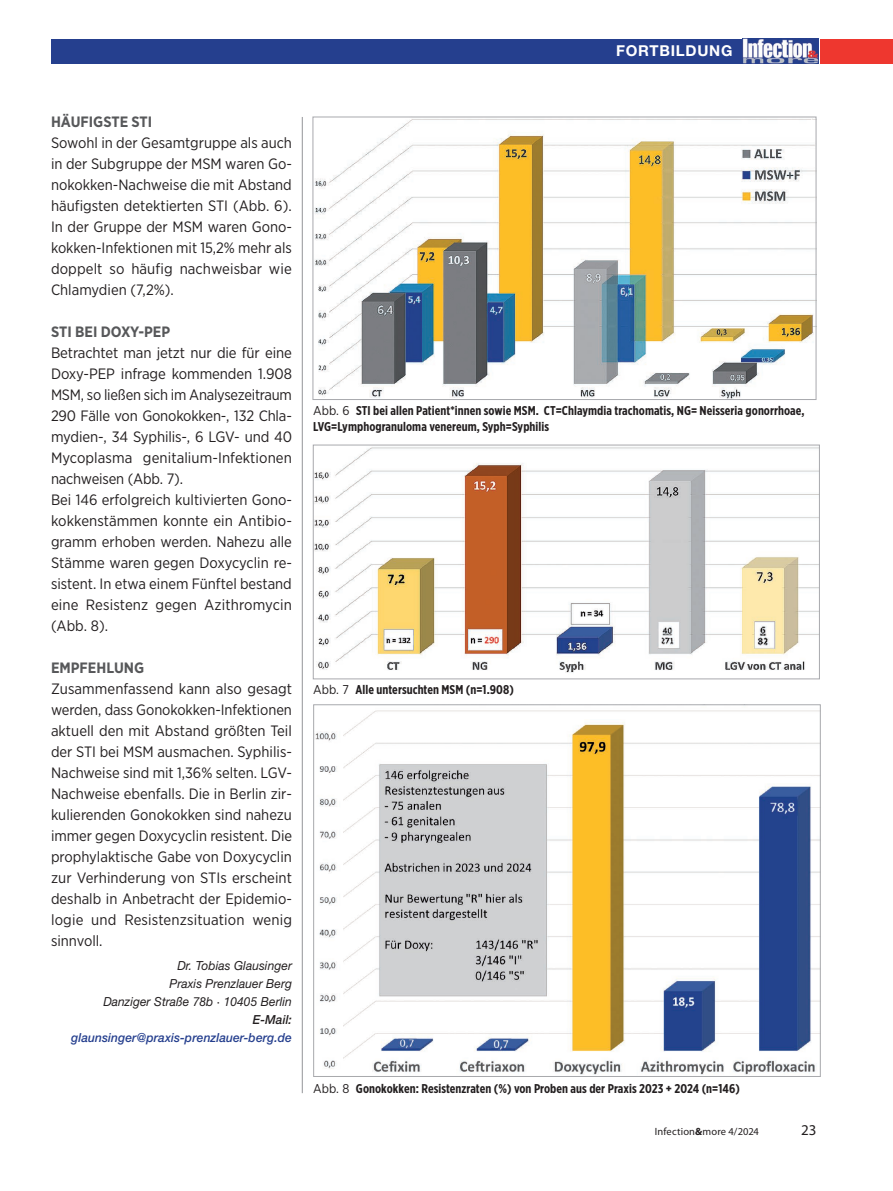
<style>
.page{position:relative;width:893px;height:1191px;background:#fff}
.page>*{position:absolute;margin:0;border:0;box-sizing:border-box;transform-origin:0 0}
.Fliesstext{font:15px/21px "Gotham Narrow";letter-spacing:.005em;color:#231f20;text-align:justify}
.Fliesstext-2{font:700 15px "Gotham Narrow";color:#57585a}
.t1{font:700 15px "Helvetica Neue";letter-spacing:.05em;color:#fff}
.t2{font:15px "Myriad Pro";color:#231f20}
.BU_Text{font:700 12.75px/15.9px "Gotham X Narrow";letter-spacing:.005em;color:#231f20}
.Autor{font:italic 12.45px "Helvetica Neue";letter-spacing:.005em;color:#231f20;scale:.96 1}
.Autor-2{font:italic 500 12.45px/18px "Helvetica Neue";letter-spacing:.005em;color:#253f8e;text-align:right;scale:.96 1}
.t3{font:10.5px "Myriad Pro";letter-spacing:.015em;color:#231f20}
.s1{color:#231f20}
.s2{font-family:"Gotham Narrow";font-weight:400}
.s3{font-weight:700}
</style>
<div class="page">
<div style="left:51px;top:39px;width:690px;height:25px;background:#253f8e"></div>
<img style="left:743px;top:39px;width:76px;height:25px">
<div style="left:821px;top:39px;width:72px;height:25px;background:#ee372f"></div>
<hr style="left:302px;top:117px;width:1px;height:976px;background:#939598">
<img style="left:315px;top:119px;width:499px;height:279px">
<div style="left:313px;top:117px;width:503px;height:283px;border:1px solid #a8a9ad"></div>
<img style="left:315px;top:447px;width:503px;height:226px">
<div style="left:313px;top:444px;width:507px;height:235px;border:1px solid #a8a9ad"></div>
<img style="left:315px;top:710px;width:504px;height:364px">
<p class="t1" style="left:616px;top:42px;width:118px">FORTBILDUNG</p>
<p class="Fliesstext-2" style="left:51px;top:112px;width:103px">HÄUFIGSTE STI</p>
<p class="Fliesstext" style="left:51px;top:132px;width:242px">Sowohl in der Gesamtgruppe als auch in der Subgruppe der MSM waren Go&shy;nokokken-Nachweise die mit Abstand häufigsten detektierten STI (Abb. 6).<br>In der Gruppe der MSM waren Gono&shy;kokken-Infektionen mit 15,2% mehr als doppelt so häufig nachweisbar wie Chlamydien (7,2%).</p>
<p class="Fliesstext-2" style="left:51px;top:322px;width:121px">STI BEI DOXY-PEP</p>
<p class="Fliesstext" style="left:51px;top:342px;width:243px">Betrachtet man jetzt nur die für eine Doxy-PEP infrage kommenden 1.908<br>MSM, so ließen sich im Analysezeitraum 290 Fälle von Gonokokken-, 132 Chla&shy;mydien-, 34 Syphilis-, 6 LGV- und 40<br>Mycoplasma genitalium-Infektionen nachweisen (Abb. 7).</p>
<p class="Fliesstext" style="left:51px;top:489px;width:242px">Bei 146 erfolgreich kultivierten Gono&shy;kokkenstämmen konnte ein Antibio&shy;gramm erhoben werden. Nahezu alle Stämme waren gegen Doxycyclin re&shy;sistent. In etwa einem Fünftel bestand eine Resistenz gegen Azithromycin (Abb. 8).</p>
<p class="Fliesstext-2" style="left:51px;top:658px;width:95px">EMPFEHLUNG</p>
<p class="Fliesstext" style="left:51px;top:678px;width:243px">Zusammenfassend kann also gesagt werden, dass Gonokokken-Infektionen aktuell den mit Abstand größten Teil der STI bei MSM ausmachen. Syphilis-Nachweise sind mit 1,36% selten. LGV-Nachweise ebenfalls. Die in Berlin zir&shy;kulierenden Gonokokken sind nahezu immer gegen Doxycyclin resistent. Die prophylaktische Gabe von Doxycyclin zur Verhinderung von STIs erscheint deshalb in Anbetracht der Epidemio&shy;logie und Resistenzsituation wenig sinnvoll.</p>
<p class="Autor" style="left:177px;top:958px;width:121px">Dr. Tobias Glausinger</p>
<p class="Autor" style="left:169px;top:976px;width:129px">Praxis Prenzlauer Berg</p>
<p class="Autor" style="left:103px;top:994px;width:198px">Danziger Straße 78b · 10405 Berlin</p>
<p class="Autor-2" style="left:71px;top:1010px;width:231px"><span class="s1">E-Mail: </span>glaunsinger@praxis-prenzlauer-berg.de</p>
<p class="BU_Text" style="left:313px;top:402px;width:493px"><span class="s2">Abb. 6</span> STI bei allen Patient*innen sowie MSM. CT=Chlaymdia trachomatis, NG= Neisseria gonorrhoae,<br>LVG=Lymphogranuloma venereum, Syph=Syphilis</p>
<p class="BU_Text" style="left:313px;top:681px;width:202px"><span class="s2">Abb. 7</span> Alle untersuchten MSM (n=1.908)</p>
<p class="BU_Text" style="left:313px;top:1080px;width:428px"><span class="s2">Abb. 8</span> Gonokokken: Resistenzraten (%) von Proben aus der Praxis 2023 + 2024 (n=146)</p>
<p class="t3" style="left:655px;top:1125px;width:106px">Infection<span class="s3">&amp;</span>more 4/2024</p>
<p class="t2" style="left:801px;top:1120px;width:17px">23</p>
</div>
